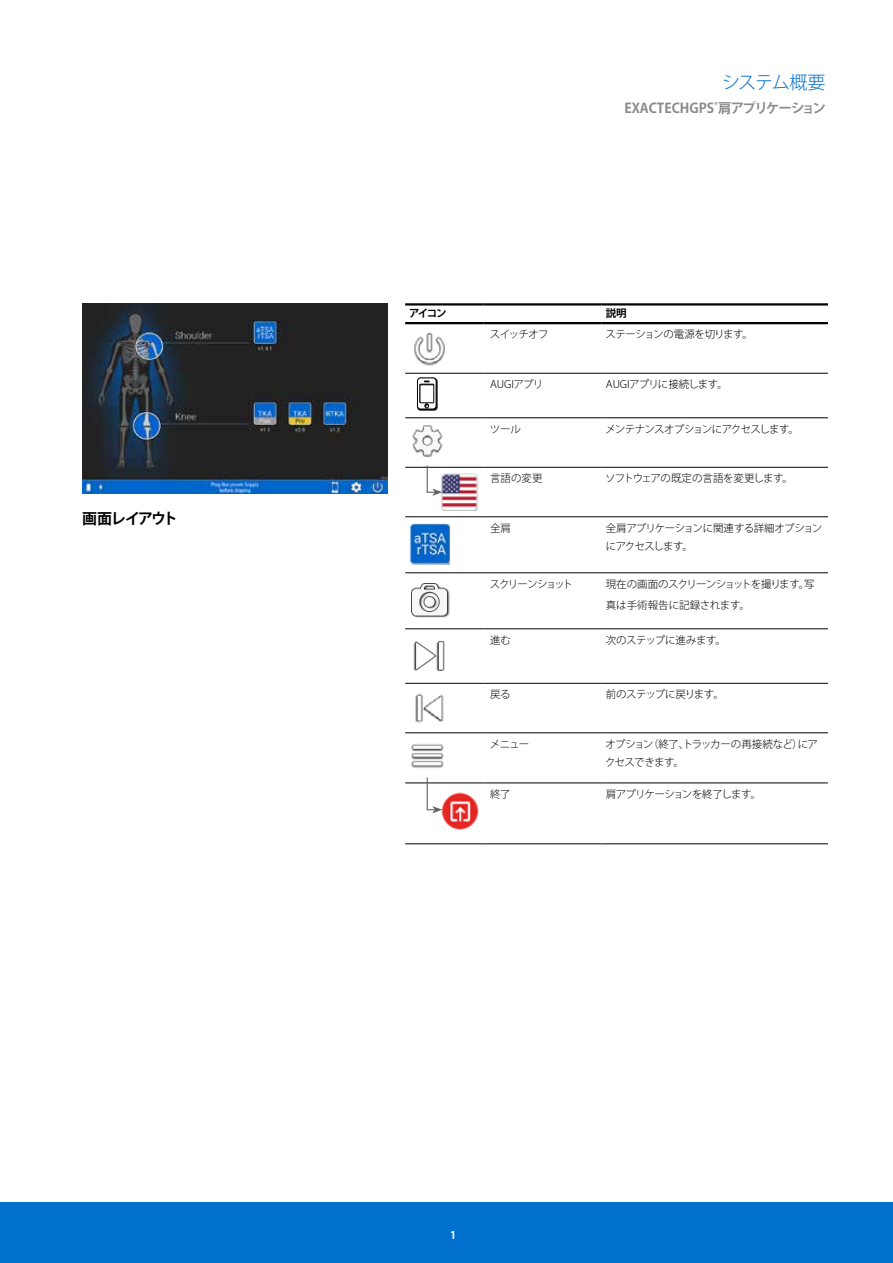
<style>
.page{position:relative;width:893px;height:1263px;background:#fff}
.page>*{position:absolute;margin:0;border:0;box-sizing:border-box;transform-origin:0 0}
.t1{font:300 18px "Koz Go Pro";letter-spacing:-.05em;color:#0070ce}
.t2{font:700 15px "Koz Go Pro";letter-spacing:-.11em;color:#000}
.t3{font:700 13.5px "Koz Go Pro";color:#8a8c8e}
.t4{font:300 10.5px/18px "Koz Go Pro";letter-spacing:-.05em;color:#000}
.t5{font:300 10.5px "Koz Go Pro";letter-spacing:-.08em;color:#000}
.t6{font:300 10.5px "Koz Go Pro";letter-spacing:-.07em;color:#000}
.t7{font:300 10.5px "Koz Go Pro";letter-spacing:-.135em;color:#000}
.t8{font:300 10.5px "Koz Go Pro";letter-spacing:-.02em;color:#000}
.t9{font:700 10.5px "Koz Go Pro";letter-spacing:-.12em;color:#000}
.t10{font:700 10.5px "Koz Go Pro";color:#fff}
</style>
<div class="page">
<div style="left:0;top:1202px;width:893px;height:61px;background:#0070ce"></div>
<hr style="left:405px;top:373px;width:79px;height:1px;background:#000">
<hr style="left:484px;top:373px;width:117px;height:1px;background:#000">
<hr style="left:601px;top:373px;width:227px;height:1px;background:#000">
<hr style="left:405px;top:417px;width:79px;height:1px;background:#000">
<hr style="left:484px;top:417px;width:117px;height:1px;background:#000">
<hr style="left:601px;top:417px;width:227px;height:1px;background:#000">
<hr style="left:405px;top:467px;width:79px;height:1px;background:#000">
<hr style="left:484px;top:467px;width:117px;height:1px;background:#000">
<hr style="left:601px;top:467px;width:227px;height:1px;background:#000">
<hr style="left:405px;top:516px;width:79px;height:1px;background:#000">
<hr style="left:484px;top:516px;width:117px;height:1px;background:#000">
<hr style="left:601px;top:516px;width:227px;height:1px;background:#000">
<hr style="left:405px;top:572px;width:79px;height:1px;background:#000">
<hr style="left:484px;top:572px;width:117px;height:1px;background:#000">
<hr style="left:601px;top:572px;width:227px;height:1px;background:#000">
<hr style="left:405px;top:628px;width:79px;height:1px;background:#000">
<hr style="left:484px;top:628px;width:117px;height:1px;background:#000">
<hr style="left:601px;top:628px;width:227px;height:1px;background:#000">
<hr style="left:405px;top:683px;width:79px;height:1px;background:#000">
<hr style="left:484px;top:683px;width:117px;height:1px;background:#000">
<hr style="left:601px;top:683px;width:227px;height:1px;background:#000">
<hr style="left:405px;top:732px;width:79px;height:1px;background:#000">
<hr style="left:484px;top:732px;width:117px;height:1px;background:#000">
<hr style="left:601px;top:732px;width:227px;height:1px;background:#000">
<hr style="left:405px;top:783px;width:79px;height:1px;background:#000">
<hr style="left:484px;top:783px;width:117px;height:1px;background:#000">
<hr style="left:601px;top:783px;width:227px;height:1px;background:#000">
<hr style="left:405px;top:843px;width:79px;height:1px;background:#000">
<hr style="left:484px;top:843px;width:117px;height:1px;background:#000">
<hr style="left:601px;top:843px;width:227px;height:1px;background:#000">
<hr style="left:405px;top:303px;width:79px;height:3px;background:#000">
<hr style="left:484px;top:303px;width:117px;height:3px;background:#000">
<hr style="left:601px;top:303px;width:227px;height:3px;background:#000">
<hr style="left:405px;top:322px;width:79px;height:2px;background:#000">
<hr style="left:484px;top:322px;width:117px;height:2px;background:#000">
<hr style="left:601px;top:322px;width:227px;height:2px;background:#000">
<img style="left:414px;top:332px;width:31px;height:34px">
<img style="left:417px;top:378px;width:21px;height:33px">
<svg style="left:417px;top:378px;width:19px;height:31px"></svg>
<img style="left:412px;top:425px;width:31px;height:33px">
<img style="left:441px;top:473px;width:38px;height:37px">
<img style="left:410px;top:523px;width:40px;height:42px">
<img style="left:411px;top:583px;width:39px;height:35px">
<img style="left:413px;top:641px;width:32px;height:31px">
<img style="left:415px;top:693px;width:29px;height:30px">
<img style="left:411px;top:744px;width:33px;height:24px">
<img style="left:441px;top:792px;width:38px;height:38px">
<img style="left:82px;top:303px;width:305px;height:191px">
<svg style="left:426px;top:465px;width:16px;height:31px"></svg>
<svg style="left:426px;top:777px;width:16px;height:36px"></svg>
<h2 class="t2" style="left:82px;top:509px;width:97px">画面レイアウト</h2>
<h1 class="t1" style="left:722px;top:70px;width:105px">システム概要</h1>
<p class="t3" style="left:624px;top:99px;width:203px">EXACTECHGPS<sup>®</sup>肩アプリケーション</p>
<p class="t9" style="left:409px;top:307px;width:39px">アイコン</p>
<p class="t9" style="left:606px;top:307px;width:22px">説明</p>
<p class="t4" style="left:490px;top:325px;width:61px">スイッチオフ</p>
<p class="t4" style="left:605px;top:325px;width:149px">ステーションの電源を切ります。</p>
<p class="t8" style="left:490px;top:377px;width:55px">AUGIアプリ</p>
<p class="t4" style="left:606px;top:375px;width:123px">AUGIアプリに接続します。</p>
<p class="t4" style="left:490px;top:420px;width:33px">ツール</p>
<p class="t5" style="left:605px;top:422px;width:195px">メンテナンスオプションにアクセスします。</p>
<p class="t4" style="left:490px;top:469px;width:54px">言語の変更</p>
<p class="t4" style="left:605px;top:469px;width:189px">ソフトウェアの既定の言語を変更します。</p>
<p class="t4" style="left:490px;top:519px;width:22px">全肩</p>
<p class="t4" style="left:606px;top:519px;width:218px">全肩アプリケーションに関連する詳細オプションにアクセスします。</p>
<p class="t7" style="left:490px;top:577px;width:85px">スクリーンショット</p>
<p class="t4" style="left:606px;top:573px;width:210px;line-height:21px">現在の画面のスクリーンショットを撮ります。写真は手術報告に記録されます。</p>
<p class="t4" style="left:490px;top:631px;width:22px">進む</p>
<p class="t4" style="left:606px;top:631px;width:122px">次のステップに進みます。</p>
<p class="t4" style="left:490px;top:685px;width:22px">戻る</p>
<p class="t4" style="left:606px;top:685px;width:120px">前のステップに戻ります。</p>
<p class="t4" style="left:490px;top:735px;width:41px">メニュー</p>
<p class="t4" style="left:605px;top:735px;width:215px">オプション（終了、トラッカーの再接続など）にアクセスできます。</p>
<p class="t4" style="left:490px;top:785px;width:22px">終了</p>
<p class="t6" style="left:606px;top:787px;width:157px">肩アプリケーションを終了します。</p>
<p class="t10" style="left:450px;top:1228px;width:8px">1</p>
</div>
